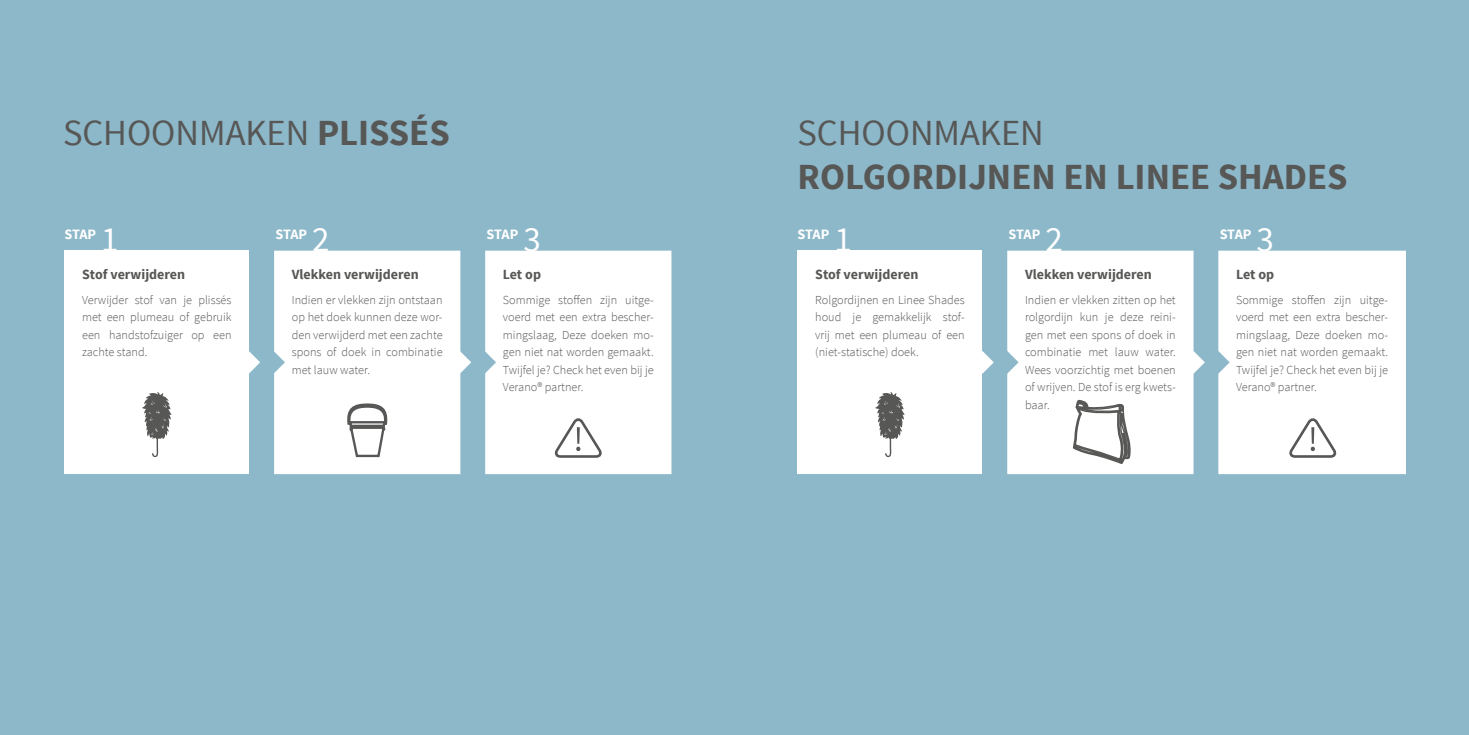
<style>
.page{position:relative;width:1469px;height:735px;background:#fff}
.page>*{position:absolute;margin:0;border:0;box-sizing:border-box;transform-origin:0 0}
.t1{font:36.75px "Source Sans Pro";color:#575756}
.t2{font:700 36.75px "Source Sans Pro";color:#575756}
.t3{font:35px "Source Sans Pro";color:#fff}
.t4{font:700 14.35px "Source Sans Pro";letter-spacing:-.02em;color:#fff}
.t5{font:700 14px "Source Sans Pro";color:#575756}
.t6{font:300 12.25px/17.5px "Source Sans Pro";color:#575756;text-align:justify}
.s1{font-weight:700}
</style>
<div class="page">
<div style="left:0;top:0;width:1468px;height:734px;background:#8db8c9"></div>
<div style="left:64px;top:250px;width:185px;height:224px;background:#fff"></div>
<div style="left:797px;top:250px;width:185px;height:224px;background:#fff"></div>
<svg style="left:142px;top:392px;width:29px;height:65px"></svg>
<svg style="left:875px;top:392px;width:29px;height:65px"></svg>
<svg style="left:249px;top:250px;width:422px;height:224px;background:#eff4f6"></svg>
<svg style="left:982px;top:250px;width:423px;height:224px;background:#eef3f5"></svg>
<h1 class="t1" style="left:63px;top:110px;width:388px">SCHOONMAKEN <span class="s1">PLISSÉS</span></h1>
<h1 class="t1" style="left:797px;top:110px;width:248px">SCHOONMAKEN</h1>
<h1 class="t2" style="left:797px;top:153px;width:551px">ROLGORDIJNEN EN LINEE SHADES</h1>
<p class="t4" style="left:275px;top:224px;width:33px">STAP</p>
<h2 class="t3" style="left:312px;top:217px;width:19px">2</h2>
<p class="t4" style="left:1008px;top:224px;width:33px">STAP</p>
<h2 class="t3" style="left:1045px;top:217px;width:19px">2</h2>
<p class="t4" style="left:486px;top:224px;width:33px">STAP</p>
<h2 class="t3" style="left:523px;top:217px;width:19px">3</h2>
<p class="t4" style="left:1219px;top:224px;width:33px">STAP</p>
<h2 class="t3" style="left:1256px;top:217px;width:19px">3</h2>
<p class="t4" style="left:64px;top:224px;width:33px">STAP</p>
<h2 class="t3" style="left:101px;top:217px;width:19px">1</h2>
<p class="t4" style="left:797px;top:224px;width:33px">STAP</p>
<h2 class="t3" style="left:834px;top:217px;width:19px">1</h2>
<p class="t5" style="left:82px;top:265px;width:105px">Stof verwijderen</p>
<p class="t6" style="left:82px;top:291px;width:151px">Verwijder stof van je plissés met een plumeau of gebruik een handstofzuiger op een zachte stand.</p>
<p class="t5" style="left:292px;top:265px;width:128px">Vlekken verwijderen</p>
<p class="t6" style="left:292px;top:291px;width:152px">Indien er vlekken zijn ontstaan op het doek kunnen deze wor&shy;den verwijderd met een zachte spons of doek in combinatie met lauw water.</p>
<p class="t5" style="left:503px;top:265px;width:40px">Let op</p>
<p class="t6" style="left:503px;top:291px;width:152px">Sommige stoffen zijn uitge&shy;voerd met een extra bescher&shy;mingslaag, Deze doeken mo&shy;gen niet nat worden gemaakt.<br>Twijfel je? Check het even bij je Verano® partner.</p>
<p class="t5" style="left:815px;top:265px;width:105px">Stof verwijderen</p>
<p class="t6" style="left:815px;top:291px;width:151px">Rolgordijnen en Linee Shades houd je gemakkelijk stof&shy;vrij met een plumeau of een (niet-statische) doek.</p>
<p class="t5" style="left:1025px;top:265px;width:128px">Vlekken verwijderen</p>
<p class="t6" style="left:1025px;top:291px;width:152px">Indien er vlekken zitten op het rolgordijn kun je deze reini&shy;gen met een spons of doek in combinatie met lauw water.<br>Wees voorzichtig met boenen of wrijven. De stof is erg kwets&shy;baar.</p>
<p class="t5" style="left:1236px;top:265px;width:40px">Let op</p>
<p class="t6" style="left:1236px;top:291px;width:154px">Sommige stoffen zijn uitge&shy;voerd met een extra bescher&shy;mingslaag, Deze doeken mo&shy;gen niet nat worden gemaakt.<br>Twijfel je? Check het even bij je Verano® partner.</p>
</div>
